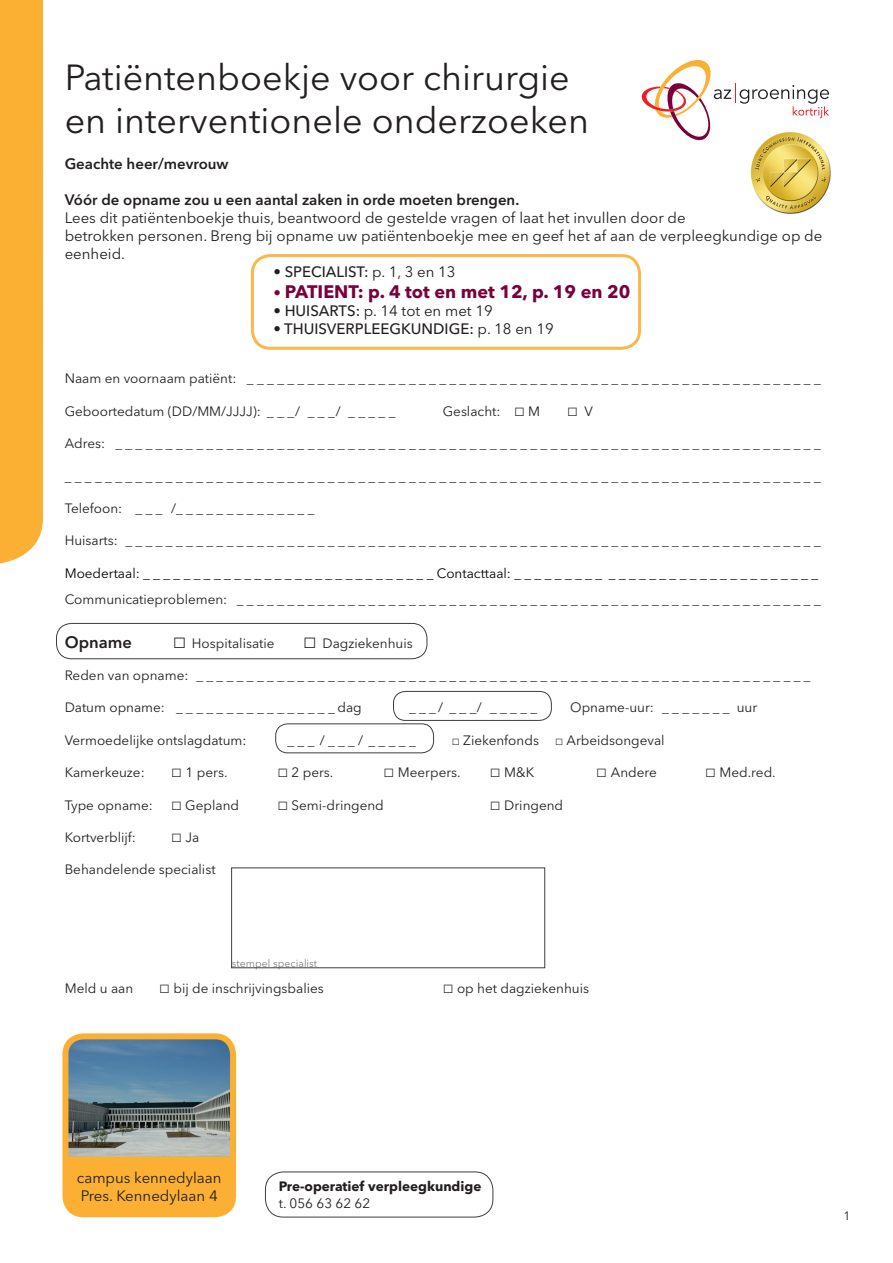
<style>
.page{position:relative;width:893px;height:1263px;background:#fff}
.page>*{position:absolute;margin:0;border:0;box-sizing:border-box;transform-origin:0 0}
.t1{font:36px/43.2px "Avenir Next LT Pro";color:#231f20}
.t2{font:700 18px "Avenir Next LT Pro";color:#7a003b}
.t3{font:18px "Arial";color:#231f20}
.t4{font:600 16.5px "Avenir Next LT Pro";color:#231f20}
.t5{font:15px/18px "Avenir Next LT Pro";color:#231f20}
.t6{font:600 15px "Avenir Next LT Pro";color:#231f20}
.t7{font:500 15px "Avenir Next LT Pro";color:#231f20}
.t8{font:13.5px "Avenir Next LT Pro";color:#231f20}
.t9{font:13.5px "Avenir Next LT Pro";color:#000}
.t10{font:700 13.5px "Avenir Next LT Pro";color:#231f20}
.t11{font:12px "Avenir Next LT Pro";color:#231f20}
.t12{font:10.5px "Avenir Next LT Pro";color:#808285}
.s1{font-weight:400}
.s2{font-size:15px}
.s3{font-weight:500}
.s4{font-family:"Arial";font-size:18px}
.s5{font-family:"Avenir Next LT Pro";font-size:13.5px}
.s6{font-family:"Arial";font-size:22.5px}
.s7{font-family:"Arial"}
</style>
<div class="page">
<svg style="left:641px;top:59px;width:188px;height:82px"></svg>
<div style="left:251px;top:254px;width:390px;height:96px;border:3px solid #fcb74b;border-radius:18px"></div>
<div style="left:393px;top:691px;width:159px;height:30px;border:1px solid #3e3e3f;border-radius:12px"></div>
<div style="left:231px;top:867px;width:314px;height:101px;border:1px solid #3e3e3f"></div>
<div style="left:56px;top:623px;width:371px;height:36px;border:1px solid #3e3e3f;border-radius:15px"></div>
<div style="left:275px;top:723px;width:159px;height:30px;border:1px solid #3e3e3f;border-radius:12px"></div>
<div style="left:65px;top:1036px;width:168px;height:178px;background:#fbb033;border-radius:18px"></div>
<img style="left:69px;top:1040px;width:160px;height:116px">
<div style="left:62px;top:1033px;width:174px;height:184px;border:6px solid #fbb033;border-radius:18px"></div>
<div style="left:0;top:0;width:43px;height:563px;background:#fbb033"></div>
<img style="left:751px;top:132px;width:80px;height:82px">
<div style="left:265px;top:1171px;width:228px;height:46px;border:1px solid #3e3e3f;border-radius:18px"></div>
<h1 class="t1" style="left:65px;top:56px;width:526px">Patiëntenboekje voor chirurgie en interventionele onderzoeken</h1>
<p class="t6" style="left:65px;top:155px;width:165px">Geachte heer/mevrouw</p>
<p class="t6" style="left:65px;top:191px;width:456px">Vóór de opname zou u een aantal zaken in orde moeten brengen.</p>
<p class="t5" style="left:65px;top:209px;width:759px">Lees dit patiëntenboekje thuis, beantwoord de gestelde vragen of laat het invullen door de<br>betrokken personen. Breng bij opname uw patiëntenboekje mee en geef het af aan de verpleegkundige op de eenheid.</p>
<p class="t7" style="left:273px;top:262px;width:184px">• SPECIALIST: <span class="s1">p. 1, 3 en 13</span></p>
<h2 class="t2" style="left:273px;top:281px;width:358px"><span class="s2">•</span> PATIENT: p. 4 tot en met 12, p. 19 en 20</h2>
<p class="t5" style="left:273px;top:302px;width:221px"><span class="s3">• HUISARTS:</span> p. 14 tot en met 19</p>
<p class="t7" style="left:273px;top:320px;width:282px">• THUISVERPLEEGKUNDIGE: <span class="s1">p. 18 en 19</span></p>
<p class="t8" style="left:65px;top:371px;width:757px">Naam en voornaam patiënt: _ _ _ _ _ _ _ _ _ _ _ _ _ _ _ _ _ _ _ _ _ _ _ _ _ _ _ _ _ _ _ _ _ _ _ _ _ _ _ _ _ _ _ _ _ _ _ _ _ _ _ _ _ _ _ _ _</p>
<p class="t8" style="left:65px;top:403px;width:332px">Geboortedatum (DD/MM/JJJJ): _ _ / _ _ / _ _ _ _ _</p>
<p class="t8" style="left:443px;top:403px;width:99px">Geslacht: <span class="s4">□</span> M</p>
<h2 class="t3" style="left:567px;top:398px;width:27px">□ <span class="s5">V</span></h2>
<p class="t8" style="left:65px;top:435px;width:747px">Adres: _ _ _ _ _ _ _ _ _ _ _ _ _ _ _ _ _ _ _ _ _ _ _ _ _ _ _ _ _ _ _ _ _ _ _ _ _ _ _ _ _ _ _ _ _ _ _ _ _ _ _ _ _ _ _ _ _ _ _ _ _ _ _ _ _ _ _ _ _</p>
<p class="t8" style="left:65px;top:468px;width:758px">___________________________________________________________________________</p>
<p class="t8" style="left:65px;top:500px;width:251px">Telefoon: _ _ _ / _ _ _ _ _ _ _ _ _ _ _ _ _ _</p>
<p class="t8" style="left:65px;top:533px;width:747px">Huisarts: _ _ _ _ _ _ _ _ _ _ _ _ _ _ _ _ _ _ _ _ _ _ _ _ _ _ _ _ _ _ _ _ _ _ _ _ _ _ _ _ _ _ _ _ _ _ _ _ _ _ _ _ _ _ _ _ _ _ _ _ _ _ _ _ _ _ _ _</p>
<p class="t9" style="left:65px;top:565px;width:755px">Moedertaal: _____________________________ Contacttaal: _________ _____________________</p>
<p class="t8" style="left:65px;top:591px;width:747px">Communicatieproblemen: _ _ _ _ _ _ _ _ _ _ _ _ _ _ _ _ _ _ _ _ _ _ _ _ _ _ _ _ _ _ _ _ _ _ _ _ _ _ _ _ _ _ _ _ _ _ _ _ _ _ _ _ _ _ _ _ _</p>
<p class="t4" style="left:65px;top:632px;width:69px">Opname</p>
<p class="t8" style="left:173px;top:635px;width:103px"><span class="s6">□</span> Hospitalisatie</p>
<p class="t8" style="left:303px;top:635px;width:111px"><span class="s6">□</span> Dagziekenhuis</p>
<p class="t8" style="left:65px;top:667px;width:747px">Reden van opname: _ _ _ _ _ _ _ _ _ _ _ _ _ _ _ _ _ _ _ _ _ _ _ _ _ _ _ _ _ _ _ _ _ _ _ _ _ _ _ _ _ _ _ _ _ _ _ _ _ _ _ _ _ _ _ _ _ _ _ _ _</p>
<p class="t8" style="left:65px;top:699px;width:298px">Datum opname: _________________dag</p>
<p class="t8" style="left:409px;top:699px;width:130px">_ _ / _ _ / _ _ _ _ _</p>
<p class="t8" style="left:570px;top:699px;width:189px">Opname-uur: _ _ _ _ _ _ _ uur</p>
<p class="t8" style="left:65px;top:732px;width:183px">Vermoedelijke ontslagdatum:</p>
<p class="t8" style="left:287px;top:732px;width:130px">_ _ _ / _ _ / _ _ _ _ _</p>
<p class="t8" style="left:452px;top:732px;width:214px"><span class="s7">□</span> Ziekenfonds <span class="s7">□</span> Arbeidsongeval</p>
<p class="t8" style="left:65px;top:764px;width:81px">Kamerkeuze:</p>
<p class="t8" style="left:171px;top:764px;width:58px"><span class="s4">□</span> 1 pers.</p>
<p class="t8" style="left:277px;top:764px;width:58px"><span class="s4">□</span> 2 pers.</p>
<p class="t8" style="left:384px;top:764px;width:79px"><span class="s4">□</span> Meerpers.</p>
<p class="t8" style="left:490px;top:764px;width:46px"><span class="s4">□</span> M&amp;K</p>
<p class="t8" style="left:596px;top:764px;width:62px"><span class="s4">□</span> Andere</p>
<p class="t8" style="left:705px;top:764px;width:72px"><span class="s4">□</span> Med.red.</p>
<p class="t8" style="left:65px;top:797px;width:176px">Type opname: <span class="s4">□</span> Gepland</p>
<p class="t8" style="left:277px;top:797px;width:108px"><span class="s4">□</span> Semi-dringend</p>
<p class="t8" style="left:490px;top:797px;width:75px"><span class="s4">□</span> Dringend</p>
<p class="t8" style="left:65px;top:829px;width:73px">Kortverblijf:</p>
<p class="t8" style="left:171px;top:829px;width:30px"><span class="s4">□</span> Ja</p>
<p class="t8" style="left:65px;top:861px;width:152px">Behandelende specialist</p>
<p class="t12" style="left:232px;top:957px;width:87px">stempel specialist</p>
<p class="t8" style="left:65px;top:980px;width:70px">Meld u aan</p>
<p class="t8" style="left:159px;top:980px;width:166px"><span class="s4">□</span> bij de inschrijvingsbalies</p>
<p class="t8" style="left:443px;top:980px;width:148px"><span class="s4">□</span> op het dagziekenhuis</p>
<p class="t5" style="left:77px;top:1168px;width:146px">campus kennedylaan<br>Pres. Kennedylaan 4</p>
<p class="t10" style="left:279px;top:1178px;width:204px">Pre-operatief verpleegkundige</p>
<p class="t8" style="left:279px;top:1195px;width:93px">t. 056 63 62 62</p>
<p class="t11" style="left:843px;top:1209px;width:8px">1</p>
</div>
